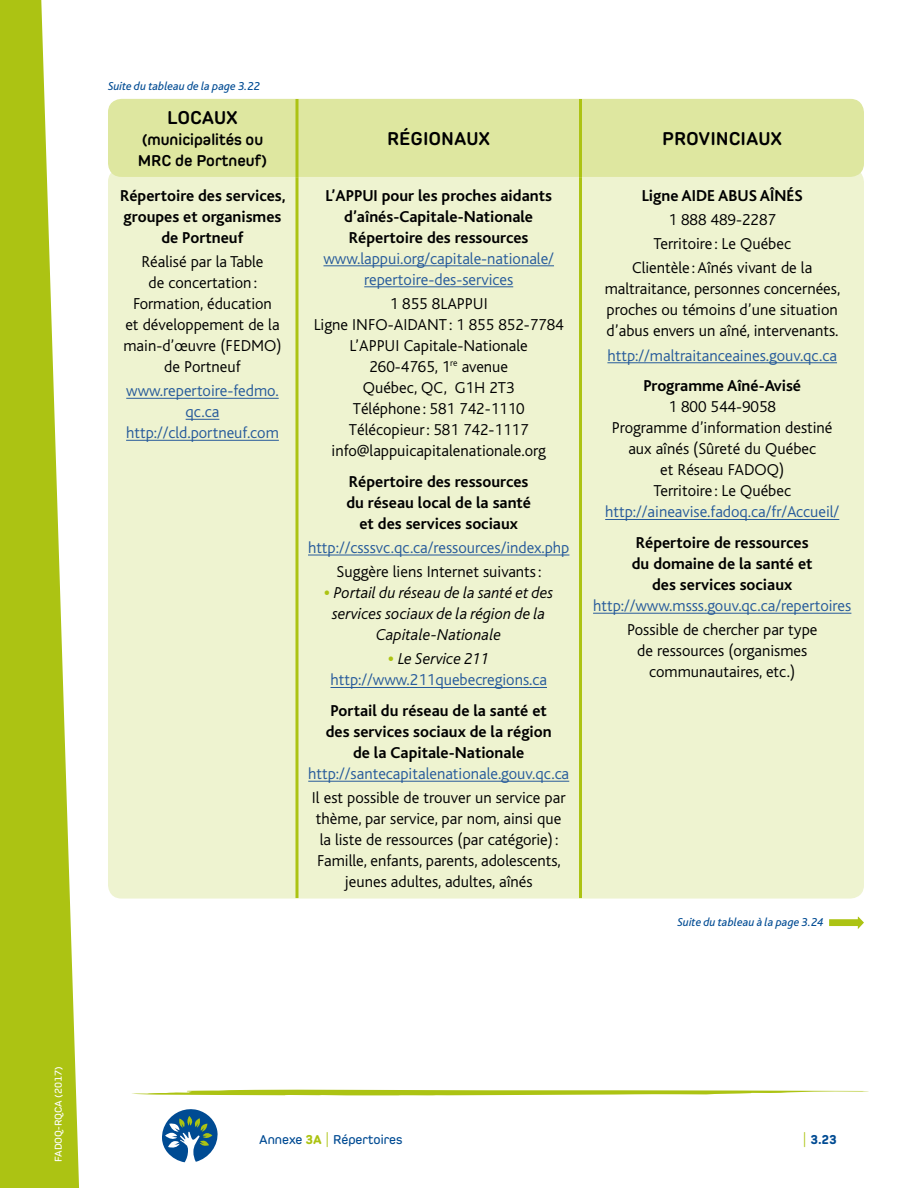
<style>
.page{position:relative;width:918px;height:1188px;background:#fff}
.page>*{position:absolute;margin:0;border:0;box-sizing:border-box;transform-origin:0 0}
.t1{font:700 19.5px "Pero";color:#000}
.t2{font:300 16.5px/21px "Bliss";color:#000;text-align:center}
.t3{font:700 16.5px/21px "Bliss";color:#000;text-align:center}
.t4{font:300 16.5px/21px "Bliss";color:#275b9b;text-align:center}
.t5{font:italic 300 16.5px/21px "Bliss";color:#000;text-align:center}
.t6{font:700 16.5px/21px "Pero";color:#000}
.t7{font:600 13.5px "Pero";color:#004b93}
.t8{font:800 13.5px "Pero";color:#004b93}
.t9{font:italic 12px "Bliss";color:#004b93}
.t10{font:600 10.5px "Pero";color:#fff}
.s1{font-weight:800;font-style:normal;color:#acc313}
.s2{font-weight:800;color:#acc313}
.s3{font-style:italic;color:#000}
.s4{font-weight:300;font-size:22.5px;color:#acc313}
</style>
<div class="page">
<div style="left:108px;top:168px;width:756px;height:731px;background:#eef3d0;border-radius:14px"></div>
<div style="left:108px;top:99px;width:756px;height:78px;background:#dee7a0;border-radius:14px"></div>
<svg style="left:829px;top:917px;width:35px;height:12px"></svg>
<svg style="left:0;top:0;width:80px;height:1188px;fill:#acc313"></svg>
<svg style="left:162px;top:1109px;width:56px;height:53px"></svg>
<svg style="left:132px;top:1090px;width:737px;height:5px;background:#c0d14d"></svg>
<hr style="left:296px;top:99px;width:2px;height:78px;background:#acc313">
<hr style="left:579px;top:99px;width:3px;height:78px;background:#acc313">
<hr style="left:296px;top:177px;width:2px;height:721px;background:#acc313">
<hr style="left:579px;top:177px;width:3px;height:721px;background:#acc313">
<hr style="left:126px;top:398px;width:153px;height:1px;background:#275b9b">
<hr style="left:186px;top:419px;width:33px;height:1px;background:#275b9b">
<hr style="left:126px;top:440px;width:153px;height:1px;background:#275b9b">
<hr style="left:323px;top:266px;width:231px;height:1px;background:#275b9b">
<hr style="left:364px;top:287px;width:149px;height:1px;background:#275b9b">
<hr style="left:308px;top:555px;width:261px;height:1px;background:#275b9b">
<hr style="left:331px;top:687px;width:216px;height:1px;background:#275b9b">
<hr style="left:308px;top:781px;width:261px;height:1px;background:#275b9b">
<hr style="left:607px;top:363px;width:230px;height:1px;background:#275b9b">
<hr style="left:605px;top:519px;width:234px;height:1px;background:#275b9b">
<hr style="left:593px;top:613px;width:258px;height:1px;background:#275b9b">
<p class="t9" style="left:108px;top:80px;width:153px">Suite du tableau de la page 3.22</p>
<p class="t1" style="left:167px;top:107px;width:72px">LOCAUX</p>
<p class="t6" style="left:138px;top:129px;width:131px">(municipalités ou<br>MRC de Portneuf)</p>
<p class="t1" style="left:387px;top:128px;width:104px">RÉGIONAUX</p>
<p class="t1" style="left:662px;top:128px;width:121px">PROVINCIAUX</p>
<p class="t3" style="left:120px;top:185px;width:167px">Répertoire des services, groupes et organismes de Portneuf</p>
<p class="t2" style="left:123px;top:251px;width:160px">Réalisé par la Table<br>de concertation:<br>Formation, éducation<br>et développement de la main-d’œuvre (FEDMO) de Portneuf</p>
<p class="t4" style="left:126px;top:381px;width:154px">www.repertoire-fedmo. qc.ca http://cld.portneuf.com</p>
<p class="t3" style="left:642px;top:185px;width:162px">Ligne AIDE ABUS AÎNÉS</p>
<p class="t2" style="left:632px;top:208px;width:182px;line-height:24.3px">1 888 489-2287<br>Territoire : Le Québec<br>Clientèle : Aînés vivant de la</p>
<p class="t2" style="left:605px;top:279px;width:237px;text-align:left">maltraitance, personnes concernées, proches ou témoins d’une situation d’abus envers un aîné, intervenants.</p>
<p class="t4" style="left:607px;top:345px;width:231px">http://maltraitanceaines.gouv.qc.ca</p>
<p class="t3" style="left:643px;top:376px;width:159px">Programme Aîné-Avisé</p>
<p class="t2" style="left:612px;top:397px;width:222px">1 800 544-9058<br>Programme d’information destiné aux aînés (Sûreté du Québec<br>et Réseau FADOQ)<br>Territoire : Le Québec</p>
<p class="t4" style="left:605px;top:502px;width:236px">http://aineavise.fadoq.ca/fr/Accueil/</p>
<p class="t3" style="left:632px;top:533px;width:182px">Répertoire de ressources du domaine de la santé et des services sociaux</p>
<p class="t4" style="left:593px;top:595px;width:260px">http://www.msss.gouv.qc.ca/repertoires</p>
<p class="t2" style="left:627px;top:620px;width:192px">Possible de chercher par type de ressources (organismes communautaires, etc.)</p>
<p class="t3" style="left:326px;top:185px;width:228px">L’APPUI pour les proches aidants d’aînés-Capitale-Nationale<br>Répertoire des ressources</p>
<p class="t4" style="left:323px;top:248px;width:232px">www.lappui.org/capitale-nationale/ repertoire-des-services</p>
<p class="t2" style="left:314px;top:293px;width:252px">1 855 8LAPPUI<br>Ligne INFO-AIDANT: 1 855 852-7784<br>L’APPUI Capitale-Nationale<br>260-4765, 1<sup>re</sup> avenue<br>Québec, QC, G1H 2T3<br>Téléphone : 581 742-1110<br>Télécopieur: 581 742-1117 info@lappuicapitalenationale.org</p>
<p class="t3" style="left:346px;top:471px;width:186px">Répertoire des ressources du réseau local de la santé et des services sociaux</p>
<p class="t4" style="left:308px;top:537px;width:263px">http://csssvc.qc.ca/ressources/index.php</p>
<p class="t2" style="left:337px;top:561px;width:206px">Suggère liens Internet suivants:</p>
<p class="t5" style="left:324px;top:583px;width:231px"><span class="s1">•</span> Portail du réseau de la santé et des services sociaux de la région de la<br>Capitale-Nationale</p>
<p class="t4" style="left:330px;top:649px;width:218px"><span class="s2">•</span> <span class="s3">Le Service 211 </span>http://www.211quebecregions.ca</p>
<p class="t3" style="left:326px;top:701px;width:227px">Portail du réseau de la santé et des services sociaux de la région de la Capitale-Nationale</p>
<p class="t4" style="left:308px;top:763px;width:263px">http://santecapitalenationale.gouv.qc.ca</p>
<p class="t2" style="left:312px;top:788px;width:255px">Il est possible de trouver un service par thème, par service, par nom, ainsi que la liste de ressources (par catégorie):<br>Famille, enfants, parents, adolescents, jeunes adultes, adultes, aînés</p>
<p class="t9" style="left:678px;top:916px;width:147px">Suite du tableau à la page 3.24</p>
<p class="t10" style="left:52px;top:1162px;width:97px;rotate:-90deg">FADOQ-RQCA (2017)</p>
<p class="t7" style="left:259px;top:1132px;width:145px">Annexe <span class="s2">3A</span> <span class="s4">I</span> Répertoires</p>
<p class="t8" style="left:802px;top:1132px;width:36px"><span class="s4">I</span> 3.23</p>
</div>
